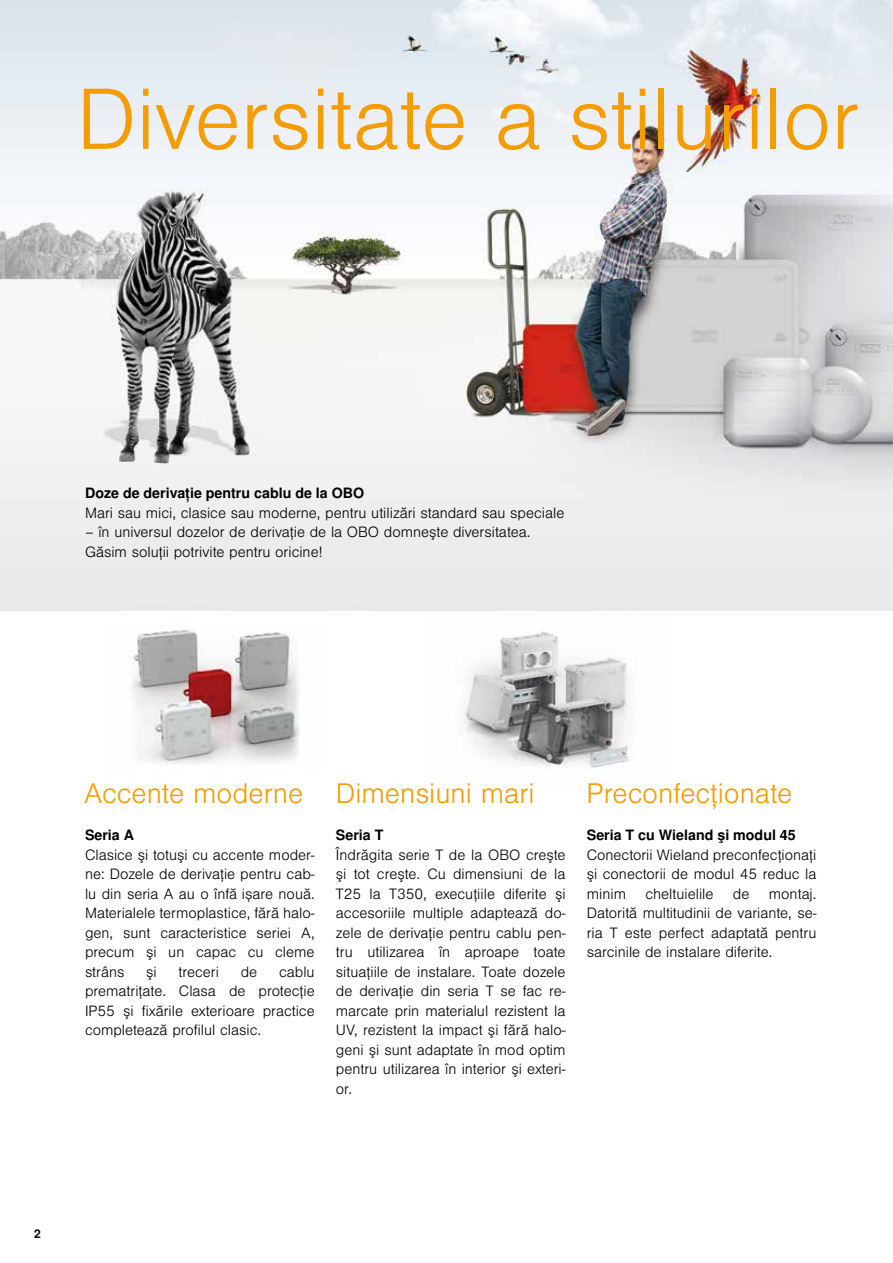
<style>
.page{position:relative;width:893px;height:1263px;background:#fff}
.page>*{position:absolute;margin:0;border:0;box-sizing:border-box;transform-origin:0 0}
.t1{font:300 82.5px "Nimbus San LOT";color:#f59c00}
.t2{font:300 27px "Nimbus San LOT";color:#f59c00}
.t3{font:300 14.25px/19.5px "Nimbus San LOT";color:#000;text-align:justify}
.t4{font:700 14.25px "Nimbus San LOT";color:#000}
.t5{font:700 12px "Nimbus San LOT";color:#000}
</style>
<div class="page">
<img style="left:132px;top:623px;width:168px;height:141px">
<img style="left:463px;top:631px;width:166px;height:138px">
<img style="left:0;top:0;width:893px;height:610px">
<h1 class="t1" style="left:77px;top:72px;width:784px">Diversitate a stilurilor</h1>
<p class="t4" style="left:85px;top:485px;width:281px">Doze de derivaţie pentru cablu de la OBO</p>
<p class="t3" style="left:85px;top:503px;width:481px">Mari sau mici, clasice sau moderne, pentru utilizări standard sau speciale</p>
<p class="t3" style="left:85px;top:523px;width:447px">– în universul dozelor de derivaţie de la OBO domneşte diversitatea.<br>Găsim soluţii potrivite pentru oricine!</p>
<h2 class="t2" style="left:84px;top:778px;width:221px">Accente moderne</h2>
<p class="t4" style="left:85px;top:827px;width:51px">Seria A</p>
<p class="t3" style="left:85px;top:845px;width:231px">Clasice şi totuşi cu accente moder&shy;ne: Dozele de derivaţie pentru cab&shy;lu din seria A au o înfățișare nouă.<br>Materialele termoplastice, fără halo&shy;gen, sunt caracteristice seriei A, precum şi un capac cu cleme strâns</p>
<p class="t3" style="left:85px;top:962px;width:231px;text-indent:194px">cablu prematriţate. Clasa de protecţie IP55 şi fixările exterioare practice completează profilul clasic.</p>
<p class="t3" style="left:146px;top:962px;width:12px">şi</p>
<p class="t3" style="left:179px;top:962px;width:42px">treceri</p>
<p class="t3" style="left:241px;top:962px;width:18px">de</p>
<h2 class="t2" style="left:336px;top:778px;width:200px">Dimensiuni mari</h2>
<h2 class="t2" style="left:587px;top:778px;width:207px">Preconfecţionate</h2>
<p class="t4" style="left:336px;top:827px;width:49px">Seria T</p>
<p class="t3" style="left:336px;top:845px;width:231px">Îndrăgita serie T de la OBO creşte şi tot creşte. Cu dimensiuni de la T25 la T350, execuţiile diferite şi accesoriile multiple adaptează do&shy;zele de derivaţie pentru cablu pen&shy;tru utilizarea în aproape toate situaţiile de instalare. Toate dozele de derivaţie din seria T se fac re&shy;marcate prin materialul rezistent la UV, rezistent la impact şi fără halo&shy;geni şi sunt adaptate în mod optim pentru utilizarea în interior şi exteri&shy;or.</p>
<p class="t4" style="left:587px;top:827px;width:210px">Seria T cu Wieland şi modul 45</p>
<p class="t3" style="left:587px;top:845px;width:231px">Conectorii Wieland preconfecţionaţi şi conectorii de modul 45 reduc la minim</p>
<p class="t3" style="left:587px;top:884px;width:231px;text-indent:182px">montaj.<br>Datorită multitudinii de variante, se&shy;ria T este perfect adaptată pentru sarcinile de instalare diferite.</p>
<p class="t3" style="left:645px;top:884px;width:70px">cheltuielile</p>
<p class="t3" style="left:733px;top:884px;width:18px">de</p>
<p class="t5" style="left:34px;top:1226px;width:8px">2</p>
</div>
